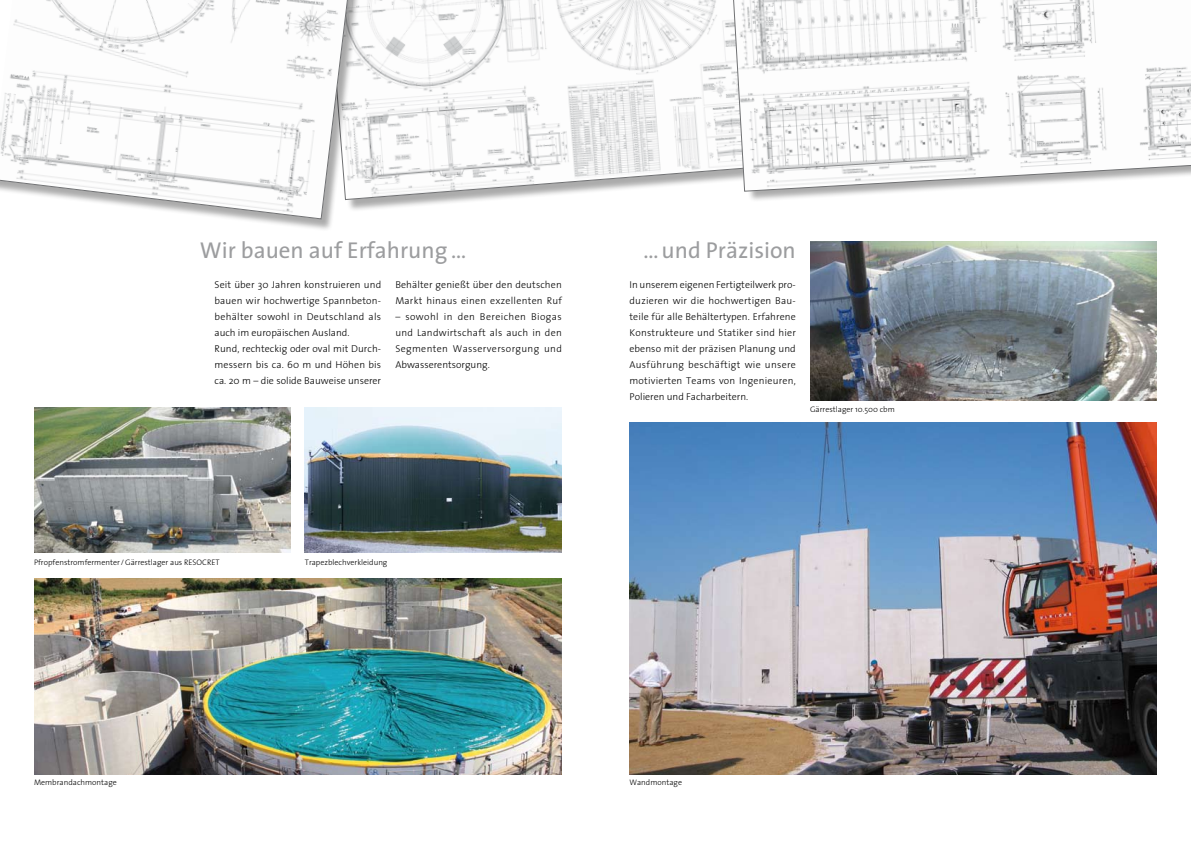
<style>
.page{position:relative;width:1191px;height:842px;background:#fff}
.page>*{position:absolute;margin:0;border:0;box-sizing:border-box;transform-origin:0 0}
.t1{font:23px "The Sans";color:#9c9d9f}
.t2{font:300 10px/16px "The Sans";letter-spacing:.015em;color:#000;text-align:justify}
.t3{font:300 8px "The Sans";color:#000}
</style>
<div class="page">
<div style="left:328px;top:0;width:602px;height:218px;background:#000;opacity:.33"></div>
<svg style="left:366px;top:0;width:368px;height:200px"></svg>
<div style="left:734px;top:0;width:457px;height:208px;background:#000;opacity:.33"></div>
<svg style="left:731px;top:0;width:460px;height:191px"></svg>
<div style="left:0;top:0;width:366px;height:237px;background:#000;opacity:.33"></div>
<svg style="left:0;top:0;width:351px;height:219px"></svg>
<img style="left:34px;top:579px;width:527px;height:195px">
<img style="left:34px;top:407px;width:257px;height:146px">
<img style="left:305px;top:407px;width:256px;height:146px">
<img style="left:810px;top:241px;width:347px;height:159px">
<img style="left:629px;top:423px;width:528px;height:351px">
<h1 class="t1" style="left:200px;top:231px;width:268px">Wir bauen auf Erfahrung …</h1>
<p class="t2" style="left:214px;top:277px;width:168px;text-align:left">Seit über 30 Jahren konstruieren und bauen wir hochwertige Spannbeton&shy;behälter sowohl in Deutschland als auch im europäischen Ausland.<br>Rund, rechteckig oder oval mit Durch&shy;messern bis ca. 60 m und Höhen bis ca. 20 m – die solide Bauweise unserer</p>
<p class="t2" style="left:395px;top:277px;width:168px">Behälter genießt über den deutschen<br>Markt hinaus einen exzellenten Ruf</p>
<p class="t2" style="left:395px;top:309px;width:168px">– sowohl in den Bereichen Biogas und Landwirtschaft als auch in den Segmenten Wasserversorgung und Abwasserentsorgung.</p>
<p class="t3" style="left:34px;top:555px;width:187px">Pfropfenstromfermenter /Gärrestlager aus RESOCRET</p>
<p class="t3" style="left:305px;top:555px;width:84px">Trapezblechverkleidung</p>
<h1 class="t1" style="left:643px;top:231px;width:154px">… und Präzision</h1>
<p class="t2" style="left:629px;top:276px;width:168px">In unserem eigenen Fertigteilwerk pro&shy;duzieren wir die hochwertigen Bau&shy;teile für alle Behältertypen. Erfahrene Konstrukteure und Statiker sind hier ebenso mit der präzisen Planung und Ausführung beschäftigt wie unsere motivierten Teams von Ingenieuren, Polieren und Facharbeitern.</p>
<p class="t3" style="left:810px;top:402px;width:86px">Gärrestlager 10.500 cbm</p>
<p class="t3" style="left:34px;top:776px;width:84px">Membrandachmontage</p>
<p class="t3" style="left:629px;top:776px;width:54px">Wandmontage</p>
</div>
